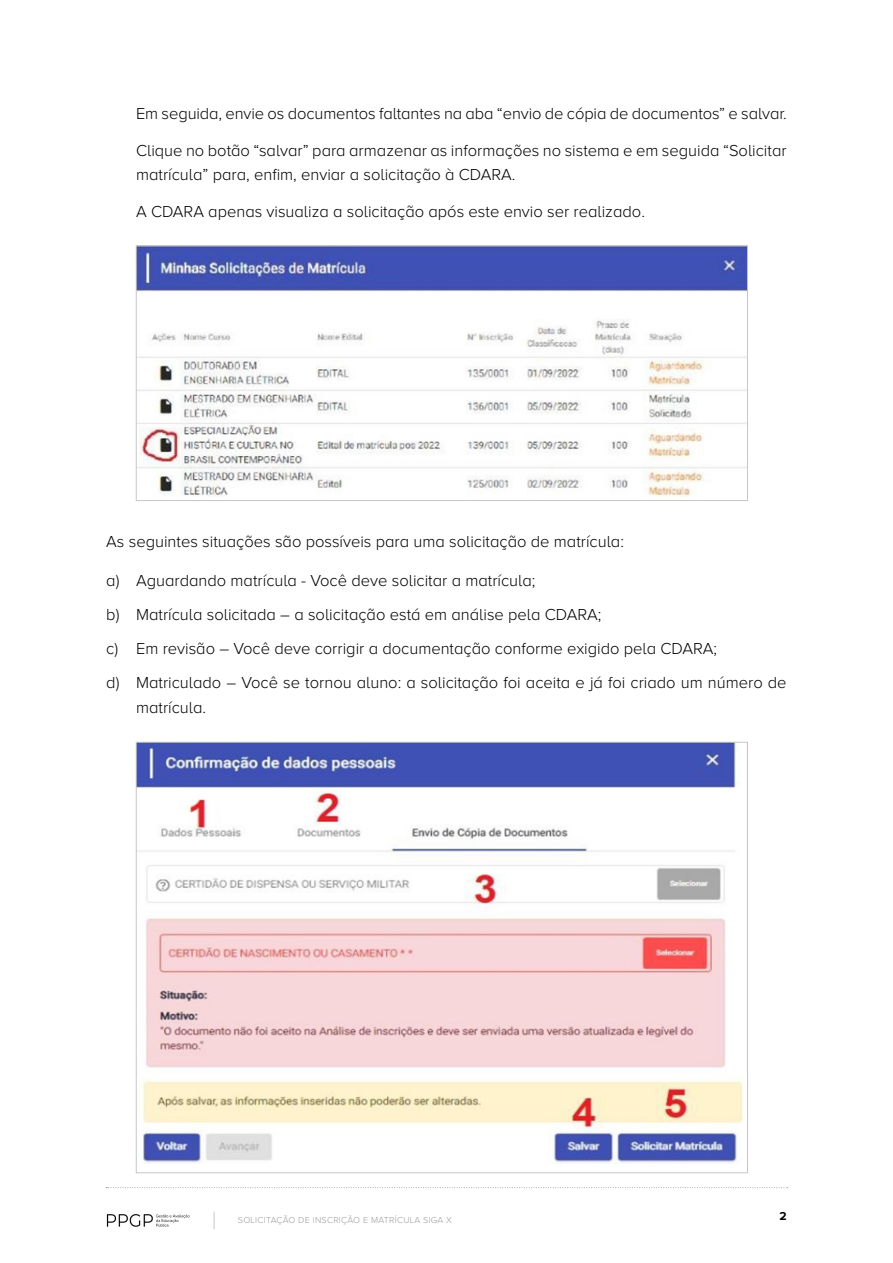
<style>
.page{position:relative;width:893px;height:1263px;background:#fff}
.page>*{position:absolute;margin:0;border:0;box-sizing:border-box;transform-origin:0 0}
.Espaço_margem{font:300 16.5px/24px "Proxima Nova A";color:#000}
.Texto_-_Corpo{font:300 16.5px "Proxima Nova A";color:#000}
.t1{font:700 12px "Proxima Nova A";color:#000}
.t2{font:300 9px "Proxima Nova A";letter-spacing:.03em;color:#9d9d9c}
</style>
<div class="page">
<svg style="left:106px;top:1187px;width:682px;height:1px"></svg>
<svg style="left:214px;top:1212px;width:1px;height:17px"></svg>
<img style="left:106px;top:1214px;width:84px;height:13px">
<img style="left:138px;top:248px;width:608px;height:249px">
<div style="left:136px;top:246px;width:612px;height:255px;border:1px solid #c6c6c6"></div>
<img style="left:138px;top:744px;width:605px;height:419px">
<p class="Espaço_margem" style="left:136px;top:102px;width:652px">Em seguida, envie os documentos faltantes na aba “envio de cópia de documentos” e salvar.</p>
<p class="Espaço_margem" style="left:136px;top:138px;width:652px">Clique no botão “salvar” para armazenar as informações no sistema e em seguida “Solicitar matrícula” para, enfim, enviar a solicitação à CDARA.</p>
<p class="Espaço_margem" style="left:136px;top:199px;width:510px">A CDARA apenas visualiza a solicitação após este envio ser realizado.</p>
<p class="Texto_-_Corpo" style="left:106px;top:533px;width:519px">As seguintes situações são possíveis para uma solicitação de matrícula:</p>
<p class="Espaço_margem" style="left:106px;top:568px;width:431px">a) Aguardando matrícula - Você deve solicitar a matrícula;</p>
<p class="Espaço_margem" style="left:106px;top:602px;width:497px">b) Matrícula solicitada – a solicitação está em análise pela CDARA;</p>
<p class="Espaço_margem" style="left:106px;top:636px;width:612px">c) Em revisão – Você deve corrigir a documentação conforme exigido pela CDARA;</p>
<p class="Espaço_margem" style="left:136px;top:669px;width:652px;line-height:25.5px;text-indent:-30px">d) Matriculado – Você se tornou aluno: a solicitação foi aceita e já foi criado um número de matrícula.</p>
<p class="t2" style="left:238px;top:1215px;width:216px">SOLICITAÇÃO DE INSCRIÇÃO E MATRÍCULA SIGA X</p>
<p class="t1" style="left:779px;top:1209px;width:9px">2</p>
</div>
